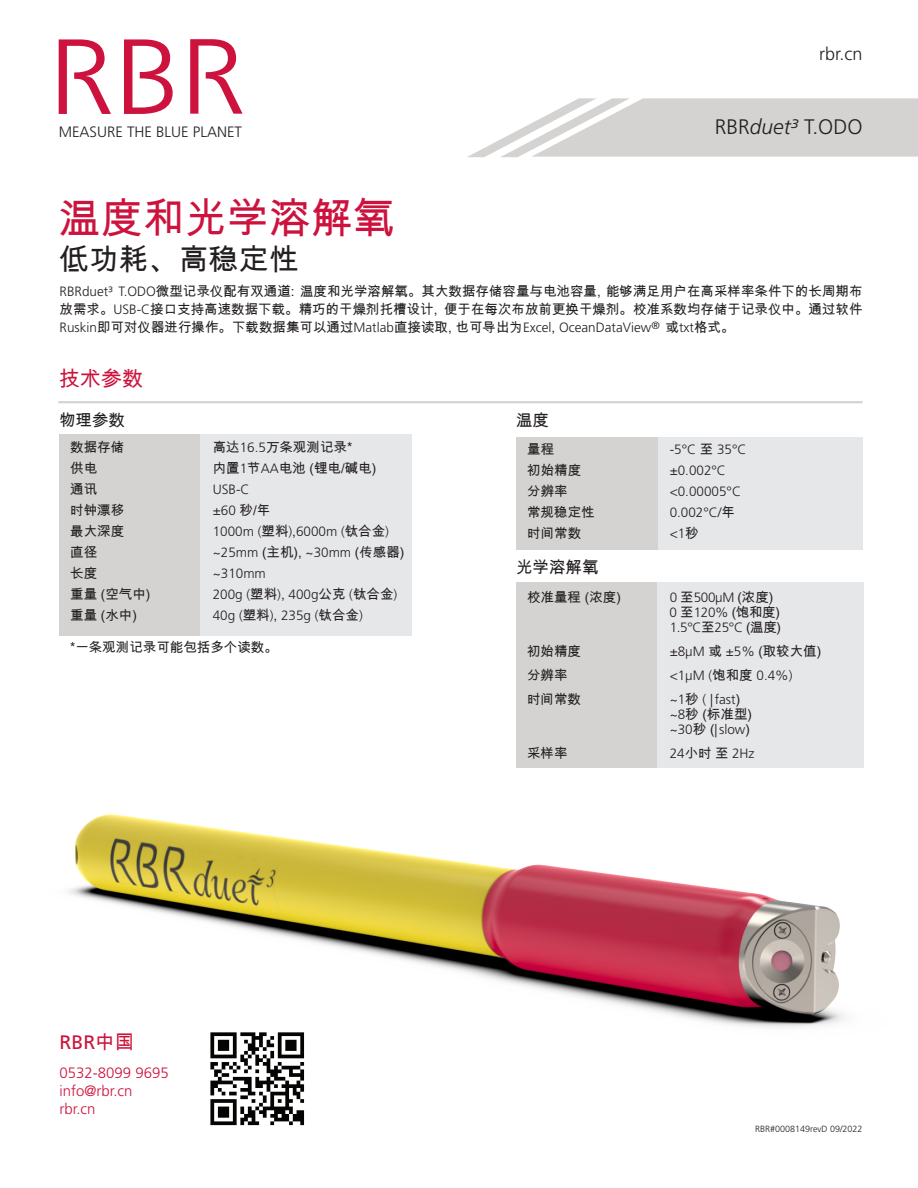
<style>
.page{position:relative;width:918px;height:1188px;background:#fff}
.page>*{position:absolute;margin:0;border:0;box-sizing:border-box;transform-origin:0 0}
.Data_Sheet_Title{font:42px "Arial Unicode MS";color:#cd123d}
.Data_Sheet_Subtitle{font:30px "Arial Unicode MS";color:#231f20}
.t1{font:300 21px "Frutiger LT Std";color:#231f20}
.t2{font:21px "Arial Unicode MS";color:#cd123d}
.t3{font:19.5px "Frutiger LT Std";color:#cd123d}
.t4{font:300 18px "Frutiger LT Std";color:#231f20}
.t5{font:16.5px "Arial Unicode MS";color:#231f20}
.t6{font:300 15px "Frutiger LT Std";color:#cd123d}
.t7{font:300 15px "Frutiger LT Std";color:#231f20}
.t8{font:13.5px/18px "Arial Unicode MS";color:#231f20;text-align:justify}
.t9{font:300 13.5px "Frutiger LT Std";color:#231f20}
.Footer_Date_Code{font:300 9px "Frutiger LT Std";color:#231f20}
.s1{font-style:italic}
.s2{font-family:"Frutiger LT Std";font-weight:300}
.s3{font-family:"Arial Unicode MS";font-weight:400}
.s4{font-family:"Arial Unicode MS"}
</style>
<div class="page">
<svg style="left:467px;top:98px;width:451px;height:59px"></svg>
<svg style="left:124px;top:39px;width:49px;height:75px"></svg>
<svg style="left:59px;top:39px;width:52px;height:75px"></svg>
<svg style="left:190px;top:39px;width:53px;height:75px"></svg>
<div style="left:59px;top:434px;width:141px;height:202px;background:#d4d3d2"></div>
<div style="left:516px;top:582px;width:141px;height:186px;background:#d4d3d2"></div>
<div style="left:200px;top:434px;width:211px;height:202px;background:#e6e7e9"></div>
<div style="left:657px;top:582px;width:206px;height:186px;background:#e6e7e9"></div>
<hr style="left:58px;top:401px;width:805px;height:2px;background:#d4d3d2">
<img style="left:69px;top:814px;width:775px;height:214px">
<img style="left:205px;top:1026px;width:105px;height:100px">
<div style="left:516px;top:437px;width:142px;height:113px;background:#d4d3d2"></div>
<div style="left:658px;top:437px;width:205px;height:113px;background:#e6e7e9"></div>
<p class="t7" style="left:59px;top:123px;width:185px">MEASURE THE BLUE PLANET</p>
<p class="Data_Sheet_Title" style="left:59px;top:188px;width:338px">温度和光学溶解氧</p>
<p class="Data_Sheet_Subtitle" style="left:59px;top:238px;width:242px">低功耗、高稳定性</p>
<p class="t4" style="left:819px;top:44px;width:45px">rbr.cn</p>
<p class="t1" style="left:715px;top:114px;width:149px">RBR<span class="s1">duet³</span> T.ODO</p>
<p class="t8" style="left:60px;top:281px;width:805px"><span class="s2">RBRduet³ T.ODO</span>微型记录仪配有双通道: 温度和光学溶解氧。其大数据存储容量与电池容量, 能够满足用户在高采样率条件下的长周期布放需求。<span class="s2">USB-C</span>接口支持高速数据下载。精巧的干燥剂托槽设计, 便于在每次布放前更换干燥剂。校准系数均存储于记录仪中。通过软件<span class="s2">Ruskin</span>即可对仪器进行操作。下载数据集可以通过<span class="s2">Matlab</span>直接读取, 也可导出为<span class="s2">Excel</span>, <span class="s2">OceanDataView</span><sup>®</sup> 或<span class="s2">txt</span>格式。</p>
<p class="t2" style="left:59px;top:364px;width:85px">技术参数</p>
<p class="t5" style="left:59px;top:408px;width:67px">物理参数</p>
<p class="t8" style="left:70px;top:438px;width:55px">数据存储</p>
<p class="t8" style="left:213px;top:438px;width:141px">高达<span class="s2">16.5</span>万条观测记录*</p>
<p class="t8" style="left:70px;top:459px;width:28px">供电</p>
<p class="t8" style="left:213px;top:459px;width:165px">内置<span class="s2">1</span>节<span class="s2">AA</span>电池 (锂电/碱电)</p>
<p class="t8" style="left:70px;top:480px;width:28px">通讯</p>
<p class="t9" style="left:213px;top:482px;width:38px">USB-C</p>
<p class="t8" style="left:70px;top:501px;width:55px">时钟漂移</p>
<p class="t9" style="left:213px;top:503px;width:59px">±60 <span class="s3">秒/年</span></p>
<p class="t8" style="left:70px;top:522px;width:55px">最大深度</p>
<p class="t9" style="left:213px;top:524px;width:178px">1000m (<span class="s3">塑料</span>)<span class="s3">,</span>6000m (<span class="s3">钛合金</span>)</p>
<p class="t8" style="left:70px;top:543px;width:28px">直径</p>
<p class="t9" style="left:213px;top:545px;width:193px">~25mm <span class="s3">(主机),</span> ~30mm <span class="s3">(传感器)</span></p>
<p class="t8" style="left:70px;top:564px;width:29px">长度</p>
<p class="t9" style="left:213px;top:566px;width:55px">~310mm</p>
<p class="t8" style="left:70px;top:585px;width:82px">重量 (空气中)</p>
<p class="t9" style="left:213px;top:587px;width:186px">200g (<span class="s3">塑料</span>)<span class="s3">,</span> 400g<span class="s3">公克</span> (<span class="s3">钛合金</span>)</p>
<p class="t8" style="left:70px;top:606px;width:68px">重量 (水中)</p>
<p class="t9" style="left:213px;top:608px;width:152px">40g (<span class="s3">塑料</span>)<span class="s3">,</span> 235g (<span class="s3">钛合金</span>)</p>
<p class="t8" style="left:70px;top:638px;width:209px">*一条观测记录可能包括多个读数。</p>
<p class="t3" style="left:60px;top:1031px;width:76px">RBR<span class="s4">中国</span></p>
<p class="t6" style="left:60px;top:1065px;width:111px">0532-8099 9695</p>
<p class="t6" style="left:60px;top:1083px;width:75px">info@rbr.cn</p>
<p class="t6" style="left:60px;top:1101px;width:38px">rbr.cn</p>
<p class="t5" style="left:516px;top:408px;width:34px">温度</p>
<p class="t8" style="left:527px;top:440px;width:28px">量程</p>
<p class="t9" style="left:670px;top:442px;width:78px">-5°C <span class="s3">至</span> 35°C</p>
<p class="t8" style="left:527px;top:461px;width:55px">初始精度</p>
<p class="t9" style="left:670px;top:463px;width:58px">±0.002°C</p>
<p class="t8" style="left:527px;top:482px;width:42px">分辨率</p>
<p class="t9" style="left:670px;top:484px;width:73px">&lt;0.00005°C</p>
<p class="t8" style="left:527px;top:503px;width:69px">常规稳定性</p>
<p class="t9" style="left:670px;top:505px;width:67px">0.002°C/<span class="s3">年</span></p>
<p class="t8" style="left:527px;top:524px;width:55px">时间常数</p>
<p class="t9" style="left:670px;top:526px;width:31px">&lt;1<span class="s3">秒</span></p>
<p class="t5" style="left:516px;top:556px;width:84px">光学溶解氧</p>
<p class="t8" style="left:527px;top:588px;width:95px">校准量程 (浓度)</p>
<p class="t9" style="left:670px;top:590px;width:105px">0 <span class="s3">至</span>500µM <span class="s3">(浓度)</span></p>
<p class="t8" style="left:670px;top:603px;width:112px"><span class="s2">0</span> 至<span class="s2">120%</span> (饱和度)</p>
<p class="t9" style="left:670px;top:620px;width:113px">1.5°C<span class="s3">至</span>25°C <span class="s3">(温度)</span></p>
<p class="t8" style="left:527px;top:642px;width:55px">初始精度</p>
<p class="t9" style="left:670px;top:644px;width:153px">±8μM <span class="s3">或</span> ±5% <span class="s3">(取较大值)</span></p>
<p class="t8" style="left:527px;top:666px;width:42px">分辨率</p>
<p class="t9" style="left:670px;top:668px;width:124px">&lt;1µM (<span class="s3">饱和度</span> 0.4%)</p>
<p class="t8" style="left:527px;top:690px;width:55px">时间常数</p>
<p class="t9" style="left:670px;top:692px;width:72px">~1<span class="s3">秒</span> ( |fast<span class="s3">)</span></p>
<p class="t8" style="left:670px;top:705px;width:84px"><span class="s2">~8</span>秒 (标准型)</p>
<p class="t9" style="left:670px;top:722px;width:82px">~30<span class="s3">秒 (</span>|slow<span class="s3">)</span></p>
<p class="t8" style="left:527px;top:744px;width:42px">采样率</p>
<p class="t9" style="left:670px;top:746px;width:86px">24<span class="s3">小时 至</span> 2Hz</p>
<p class="Footer_Date_Code" style="left:755px;top:1123px;width:109px">RBR#0008149revD 09/2022</p>
</div>
